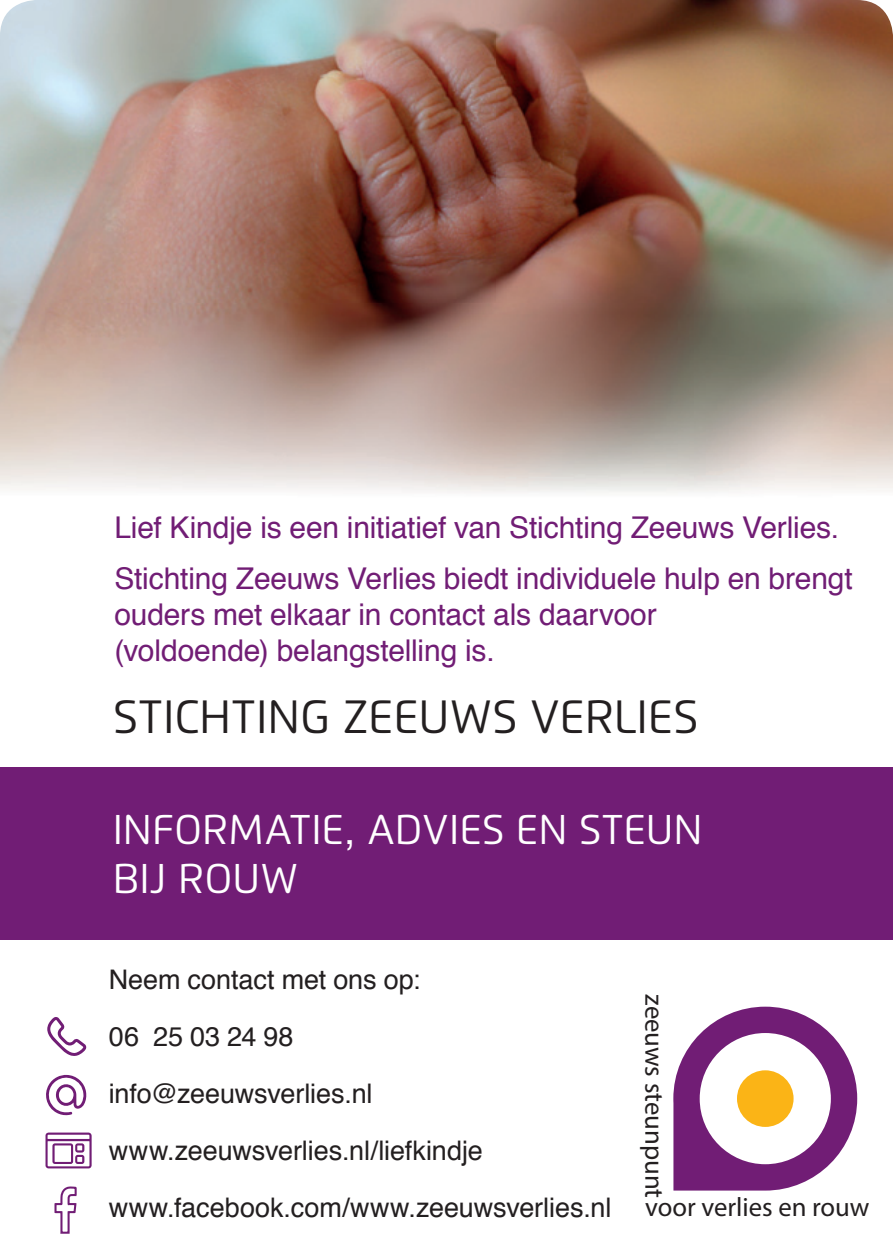
<style>
.page{position:relative;width:893px;height:1259px;background:#fff}
.page>*{position:absolute;margin:0;border:0;box-sizing:border-box;transform-origin:0 0}
.t1{font:46.5px "Flexo Caps DEMO";color:#231f20}
.t2{font:41.7px/49.8px "Flexo Caps DEMO";color:#fff}
.t3{font:30px/51px "Helvetica";letter-spacing:-.005em;color:#711d75}
.t4{font:27px/57px "Helvetica";letter-spacing:-.005em;color:#231f20}
.t5{font:26.7px "Myriad Pro";color:#231f20}
.s1{font-family:"Helvetica"}
</style>
<div class="page">
<svg style="left:47px;top:1017px;width:40px;height:39px"></svg>
<svg style="left:46px;top:1074px;width:41px;height:41px"></svg>
<svg style="left:46px;top:1132px;width:46px;height:36px"></svg>
<svg style="left:54px;top:1186px;width:23px;height:48px"></svg>
<svg style="left:673px;top:1006px;width:184px;height:184px"></svg>
<div style="left:700px;top:1033px;width:131px;height:131px;background:#fff;border-radius:50%"></div>
<div style="left:737px;top:1070px;width:57px;height:57px;background:#fbb416;border-radius:50%"></div>
<div style="left:0;top:767px;width:893px;height:173px;background:#711d75"></div>
<img style="left:0;top:0;width:893px;height:493px">
<p class="t3" style="left:114px;top:502px;width:740px">Lief Kindje is een initiatief van Stichting Zeeuws Verlies.<br>Stichting Zeeuws Verlies biedt individuele hulp en brengt</p>
<p class="t3" style="left:114px;top:597px;width:544px;line-height:36px">ouders met elkaar in contact als daarvoor (voldoende) belangstelling is.</p>
<h1 class="t1" style="left:113px;top:700px;width:586px">STICHTING ZEEUWS VERLIES</h1>
<h2 class="t2" style="left:113px;top:807px;width:592px">INFORMATIE<span class="s1">,</span> ADVIES EN STEUN<br>BIJ ROUW</h2>
<p class="t4" style="left:109px;top:952px;width:313px">Neem contact met ons op:</p>
<p class="t4" style="left:109px;top:1009px;width:504px">06 25 03 24 98<br>info@zeeuwsverlies.nl www.zeeuwsverlies.nl/liefkindje www.facebook.com/www.zeeuwsverlies.nl</p>
<p class="t5" style="left:671px;top:994px;width:205px;rotate:90deg">zeeuws steunpunt</p>
<p class="t5" style="left:645px;top:1190px;width:226px">voor verlies en rouw</p>
</div>
